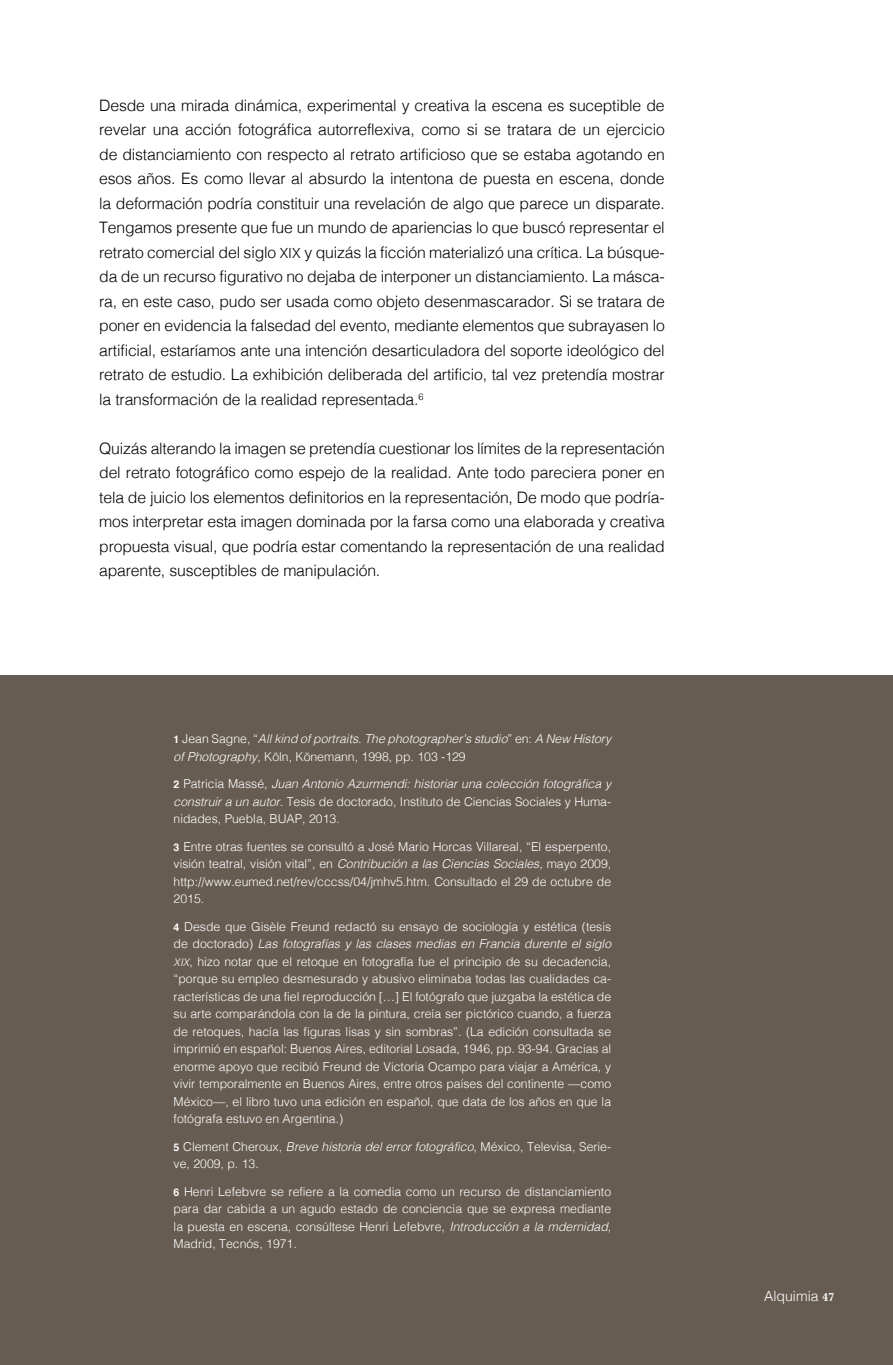
<style>
.page{position:relative;width:893px;height:1365px;background:#fff}
.page>*{position:absolute;margin:0;border:0;box-sizing:border-box;transform-origin:0 0}
.t1{font:300 15.75px/24.5px "Helvetica";letter-spacing:-.01em;color:#000;text-align:justify}
.t2{font:300 14px "Helvetica";color:#fff}
.t3{font:300 12.25px/17.5px "Helvetica";color:#fff;text-align:justify}
.t4{font:italic 300 12.25px/17.5px "Helvetica";color:#fff}
.s1{font-size:14px}
.s2{font-weight:700;font-style:normal;font-size:10.5px}
.s3{font-style:normal}
.s4{font-weight:700;font-size:10.5px}
.s5{font-style:italic}
.s6{font-style:italic;font-size:10.5px}
.s7{font-family:"Baskerville";font-weight:600;font-size:12.25px}
</style>
<div class="page">
<div style="left:0;top:675px;width:893px;height:689px;background:#665c52"></div>
<p class="t1" style="left:99px;top:93px;width:567px">Desde una mirada dinámica, experimental y creativa la escena es suceptible de revelar una acción fotográfica autorreflexiva, como si se tratara de un ejercicio de distanciamiento con respecto al retrato artificioso que se estaba agotando en esos años. Es como llevar al absurdo la intentona de puesta en escena, donde la deformación podría constituir una revelación de algo que parece un disparate.<br>Tengamos presente que fue un mundo de apariencias lo que buscó representar el retrato comercial del siglo <span class="s1">XiX</span> y quizás la ficción materializó una crítica. La búsque&shy;da de un recurso figurativo no dejaba de interponer un distanciamiento. La másca&shy;ra, en este caso, pudo ser usada como objeto desenmascarador. Si se tratara de poner en evidencia la falsedad del evento, mediante elementos que subrayasen lo artificial, estaríamos ante una intención desarticuladora del soporte ideológico del retrato de estudio. La exhibición deliberada del artificio, tal vez pretendía mostrar la transformación de la realidad representada.<sup>6</sup></p>
<p class="t1" style="left:99px;top:436px;width:567px">Quizás alterando la imagen se pretendía cuestionar los límites de la representación del retrato fotográfico como espejo de la realidad. ante todo pareciera poner en tela de juicio los elementos definitorios en la representación, De modo que podría&shy;mos interpretar esta imagen dominada por la farsa como una elaborada y creativa propuesta visual, que podría estar comentando la representación de una realidad aparente, susceptibles de manipulación.</p>
<p class="t4" style="left:174px;top:729px;width:439px"><span class="s2">1</span> <span class="s3">Jean Sagne, “</span>All kind of portraits. The photographer’s studio<span class="s3">” en:</span> A New History of Photography<span class="s3">, Köln, Könemann, 1998, pp. 103 -129</span></p>
<p class="t3" style="left:174px;top:775px;width:439px"><span class="s4">2</span> Patricia Massé, <span class="s5">Juan Antonio Azurmendi: historiar una colección fotográfica y construir a un autor.</span> Tesis de doctorado, instituto de Ciencias Sociales y huma&shy;nidades, Puebla, BuaP, 2013.</p>
<p class="t3" style="left:174px;top:837px;width:439px"><span class="s4">3</span> Entre otras fuentes se consultó a José Mario horcas Villareal, “El esperpento, visión teatral, visión vital”, en <span class="s5">Contribución a las Ciencias Sociales,</span> mayo 2009, http://www.eumed.net/rev/cccss/04/jmhv5.htm. Consultado el 29 de octubre de 2015.</p>
<p class="t3" style="left:174px;top:917px;width:439px"><span class="s4">4</span> Desde que Gisèle Freund redactó su ensayo de sociología y estética (tesis de doctorado) <span class="s5">Las fotografías y las clases medias en Francia durente el siglo </span><span class="s6">XIX</span>, hizo notar que el retoque en fotografía fue el principio de su decadencia, “porque su empleo desmesurado y abusivo eliminaba todas las cualidades ca&shy;racterísticas de una fiel reproducción […] El fotógrafo que juzgaba la estética de su arte comparándola con la de la pintura, creía ser pictórico cuando, a fuerza de retoques, hacía las figuras lisas y sin sombras”. (La edición consultada se imprimió en español: Buenos aires, editorial Losada, 1946, pp. 93-94. Gracias al enorme apoyo que recibió Freund de Victoria Ocampo para viajar a américa, y vivir temporalmente en Buenos aires, entre otros países del continente —como México—, el libro tuvo una edición en español, que data de los años en que la fotógrafa estuvo en argentina.)</p>
<p class="t3" style="left:174px;top:1137px;width:439px"><span class="s4">5</span> Clement Cheroux, <span class="s5">Breve historia del error fotográfico</span>, México, Televisa, Serie&shy;ve, 2009, p. 13.</p>
<p class="t3" style="left:174px;top:1182px;width:439px"><span class="s4">6</span> henri Lefebvre se refiere a la comedia como un recurso de distanciamiento para dar cabida a un agudo estado de conciencia que se expresa mediante la puesta en escena, consúltese henri Lefebvre, <span class="s5">Introducción a la mdernidad</span>, Madrid, Tecnós, 1971.</p>
<p class="t2" style="left:764px;top:1287px;width:72px">alquimia <span class="s7">47</span></p>
</div>
